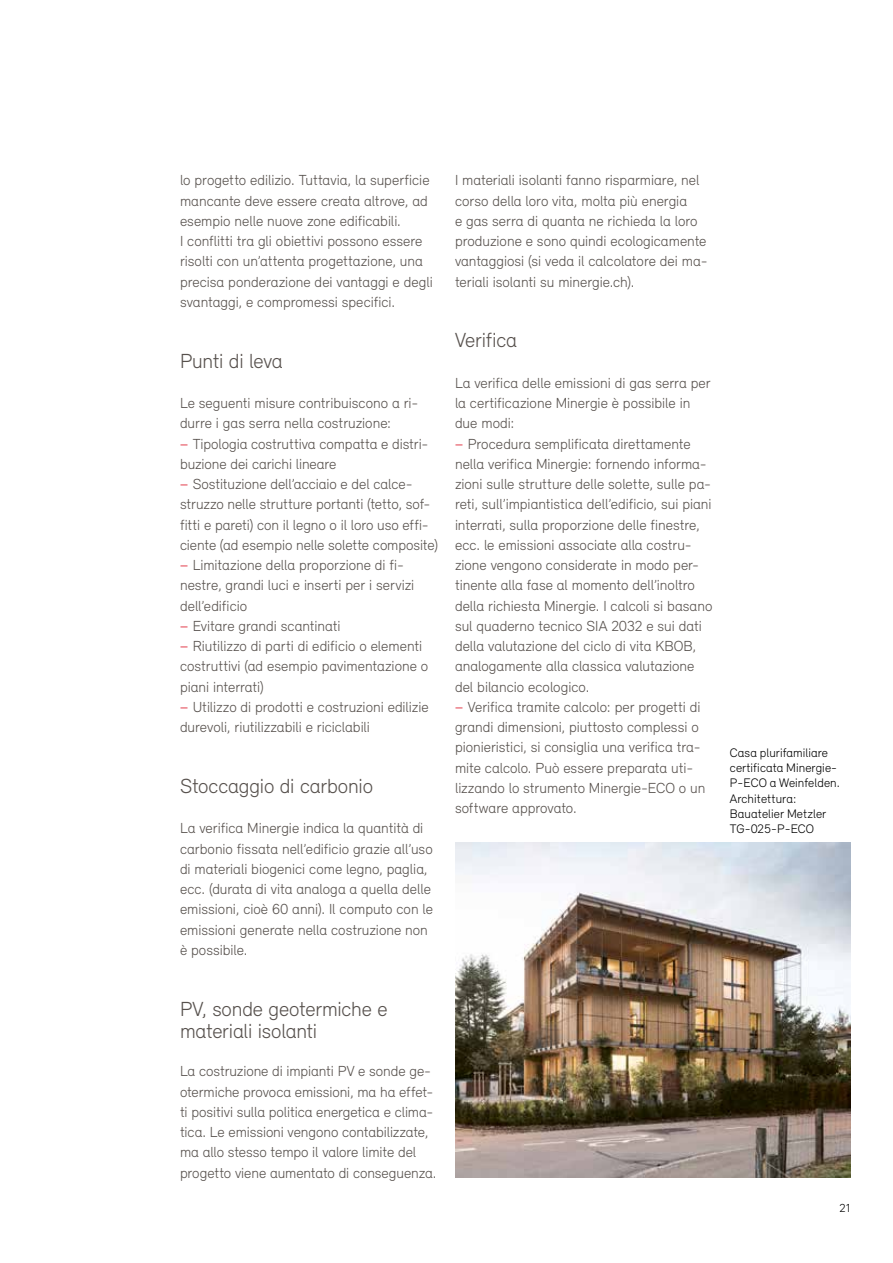
<style>
.page{position:relative;width:893px;height:1263px;background:#fff}
.page>*{position:absolute;margin:0;border:0;box-sizing:border-box;transform-origin:0 0}
.t1{font:300 21px/22.5px "Relevant";letter-spacing:-.01em;color:#57514d}
.t2{font:300 15px/20.2px "Relevant";color:#57514d}
.t3{font:300 12.75px/15.3px "Relevant";letter-spacing:.005em;color:#000}
.t4{font:300 12px "Relevant";color:#000}
.s1{font-weight:500;color:#e96c77}
</style>
<div class="page">
<img style="left:455px;top:842px;width:395px;height:336px">
<p class="t2" style="left:180px;top:170px;width:254px">lo progetto edilizio. Tuttavia, la superficie mancante deve essere creata altrove, ad esempio nelle nuove zone edificabili.<br>I conflitti tra gli obiettivi possono essere risolti con un’attenta progettazione, una precisa ponderazione dei vantaggi e degli svantaggi, e compromessi specifici.</p>
<h1 class="t1" style="left:180px;top:349px;width:104px">Punti di leva</h1>
<p class="t2" style="left:180px;top:393px;width:259px">Le seguenti misure contribuiscono a ri&shy;durre i gas serra nella costruzione:<br><span class="s1">−</span> Tipologia costruttiva compatta e distri&shy;buzione dei carichi lineare<br><span class="s1">−</span> Sostituzione dell’acciaio e del calce&shy;struzzo nelle strutture portanti (tetto, sof&shy;fitti e pareti) con il legno o il loro uso effi&shy;ciente (ad esempio nelle solette composite) <span class="s1">−</span> Limitazione della proporzione di fi&shy;nestre, grandi luci e inserti per i servizi dell’edificio<br><span class="s1">−</span> Evitare grandi scantinati<br><span class="s1">−</span> Riutilizzo di parti di edificio o elementi costruttivi (ad esempio pavimentazione o piani interrati)<br><span class="s1">−</span> Utilizzo di prodotti e costruzioni edilizie durevoli, riutilizzabili e riciclabili</p>
<h1 class="t1" style="left:180px;top:774px;width:194px">Stoccaggio di carbonio</h1>
<p class="t2" style="left:180px;top:818px;width:255px">La verifica Minergie indica la quantità di carbonio fissata nell’edificio grazie all’uso di materiali biogenici come legno, paglia, ecc. (durata di vita analoga a quella delle emissioni, cioè 60 anni). Il computo con le emissioni generate nella costruzione non è possibile.</p>
<h1 class="t1" style="left:180px;top:997px;width:209px">PV, sonde geotermiche e materiali isolanti</h1>
<p class="t2" style="left:180px;top:1061px;width:258px">La costruzione di impianti PV e sonde ge&shy;otermiche provoca emissioni, ma ha effet&shy;ti positivi sulla politica energetica e clima&shy;tica. Le emissioni vengono contabilizzate, ma allo stesso tempo il valore limite del progetto viene aumentato di conseguenza.</p>
<p class="t2" style="left:455px;top:170px;width:254px">I materiali isolanti fanno risparmiare, nel corso della loro vita, molta più energia<br>e gas serra di quanta ne richieda la loro produzione e sono quindi ecologicamente vantaggiosi (si veda il calcolatore dei ma&shy;teriali isolanti su minergie.ch).</p>
<h1 class="t1" style="left:455px;top:329px;width:64px">Verifica</h1>
<p class="t2" style="left:455px;top:372px;width:259px">La verifica delle emissioni di gas serra per la certificazione Minergie è possibile in due modi:<br><span class="s1">−</span> Procedura semplificata direttamente nella verifica Minergie: fornendo informa&shy;zioni sulle strutture delle solette, sulle pa&shy;reti, sull’impiantistica dell’edificio, sui piani interrati, sulla proporzione delle finestre, ecc. le emissioni associate alla costru&shy;zione vengono considerate in modo per&shy;tinente alla fase al momento dell’inoltro della richiesta Minergie. I calcoli si basano sul quaderno tecnico SIA 2032 e sui dati della valutazione del ciclo di vita KBOB, analogamente alla classica valutazione del bilancio ecologico.<br><span class="s1">−</span> Verifica tramite calcolo: per progetti di grandi dimensioni, piuttosto complessi o pionieristici, si consiglia una verifica tra&shy;mite calcolo. Può essere preparata uti&shy;lizzando lo strumento Minergie-ECO o un software approvato.</p>
<p class="t3" style="left:730px;top:744px;width:111px">Casa plurifamiliare certificata Minergie-<br>P-ECO a Weinfelden.<br>Architettura:<br>Bauatelier Metzler<br>TG-025-P-ECO</p>
<p class="t4" style="left:839px;top:1201px;width:13px">21</p>
</div>
